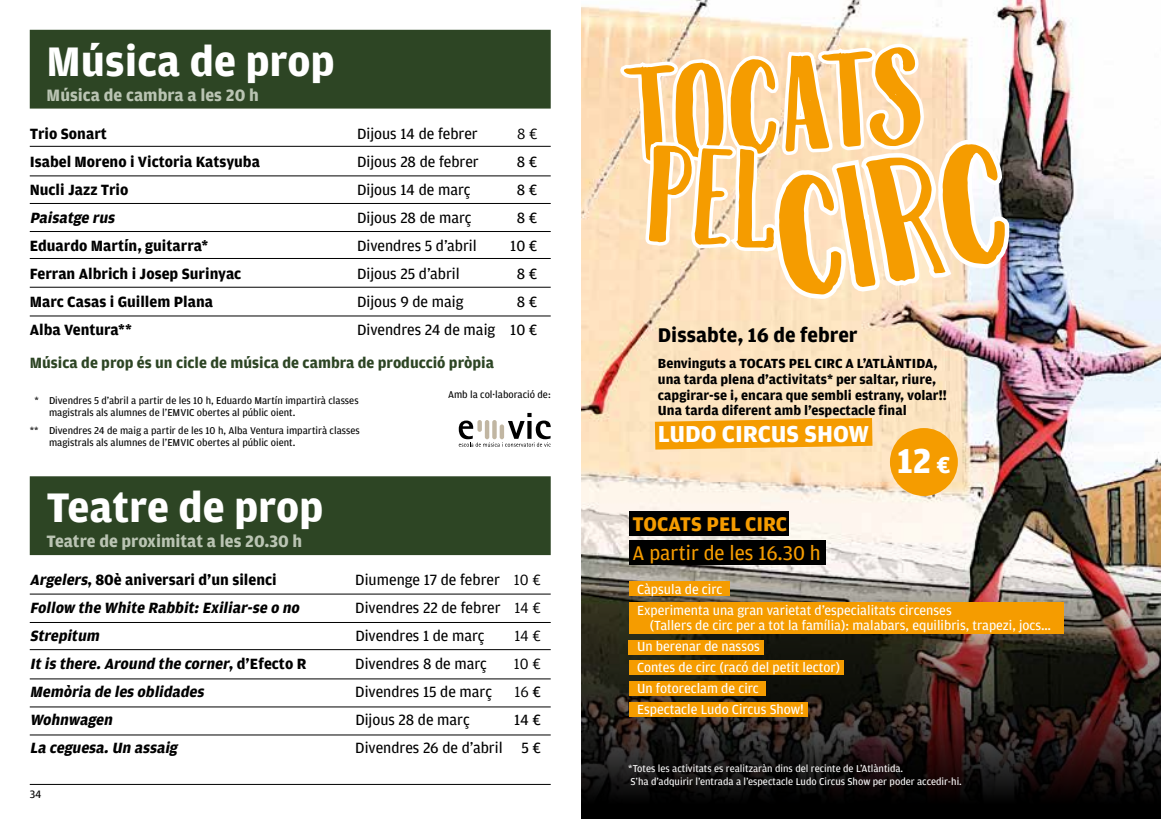
<style>
.page{position:relative;width:1161px;height:819px;background:#fff}
.page>*{position:absolute;margin:0;border:0;box-sizing:border-box;transform-origin:0 0}
.t1{font:157.15px "Caferus Normal";color:#f59c00}
.t2{font:122.5px "Caferus Normal";color:#f59c00}
.t3{font:700 43.75px "Amplitude";color:#fff}
.t4{font:700 36.75px "Amplitude";color:#fff}
.t5{font:700 24.5px "Amplitude";color:#fff}
.t6{font:700 21px "Amplitude";color:#000}
.t7{font:21px "Amplitude";color:#f59c00}
.t8{font:700 21px "Amplitude";color:#f59c00}
.t9{font:700 17.5px "Amplitude";color:#bac4b3}
.t10{font:15.75px "Amplitude";color:#000}
.t11{font:700 15.75px "Amplitude";color:#000}
.t12{font:italic 700 15.75px "Amplitude";color:#000}
.t13{font:700 15.75px "Amplitude";color:#2d4524}
.t14{font:15.75px "Amplitude";color:#000}
.t15{font:14px/21px "Amplitude";color:#fff}
.t16{font:700 14px/15.8px "Amplitude";color:#000}
.t17{font:11.38px "Amplitude";color:#000}
.t18{font:10.5px/12.2px "Amplitude";color:#000}
.t19{font:10.5px/12.2px "Amplitude";color:#fff}
.s1{font-style:italic}
.s2{font-style:inherit}
.s3{font-style:normal}
.s4{font-size:24.5px}
</style>
<div class="page">
<hr style="left:30px;top:784px;width:521px;height:1px;background:#000">
<div style="left:30px;top:476px;width:521px;height:79px;background:#2d4524"></div>
<hr style="left:30px;top:593px;width:521px;height:1px;background:#000">
<hr style="left:30px;top:622px;width:521px;height:1px;background:#000">
<hr style="left:30px;top:649px;width:521px;height:1px;background:#000">
<hr style="left:30px;top:678px;width:521px;height:1px;background:#000">
<hr style="left:30px;top:706px;width:521px;height:1px;background:#000">
<hr style="left:30px;top:734px;width:521px;height:1px;background:#000">
<div style="left:30px;top:30px;width:521px;height:79px;background:#2d4524"></div>
<hr style="left:30px;top:146px;width:521px;height:1px;background:#000">
<hr style="left:30px;top:175px;width:521px;height:1px;background:#000">
<hr style="left:30px;top:203px;width:521px;height:1px;background:#000">
<hr style="left:30px;top:231px;width:521px;height:1px;background:#000">
<hr style="left:30px;top:258px;width:521px;height:1px;background:#000">
<hr style="left:30px;top:287px;width:521px;height:1px;background:#000">
<hr style="left:30px;top:315px;width:521px;height:1px;background:#000">
<svg style="left:459px;top:413px;width:92px;height:34px"></svg>
<div style="left:492px;top:420px;width:5px;height:19px;background:#c1b6a2;border-radius:2px"></div>
<hr style="left:485px;top:420px;width:4px;height:19px;background:#c1b6a2;border-radius:2px">
<hr style="left:500px;top:424px;width:4px;height:15px;background:#c1b6a2;border-radius:2px">
<div style="left:477px;top:420px;width:5px;height:12px;background:#c1b6a2;border-radius:2px"></div>
<img style="left:581px;top:0;width:580px;height:554px">
<img style="left:581px;top:554px;width:580px;height:265px">
<svg style="left:617px;top:0;width:309px;height:614px;background:#ecdbc4"></svg>
<svg style="left:644px;top:0;width:137px;height:700px;background:#ddcbb0"></svg>
<img style="left:770px;top:0;width:242px;height:343px">
<svg style="left:655px;top:418px;width:217px;height:31px;background:#f5a314"></svg>
<div style="left:629px;top:511px;width:160px;height:25px;background:#000"></div>
<div style="left:629px;top:580px;width:101px;height:15px;background:#f59c00"></div>
<div style="left:629px;top:602px;width:435px;height:31px;background:#f59c00"></div>
<div style="left:629px;top:639px;width:135px;height:15px;background:#f59c00"></div>
<div style="left:629px;top:660px;width:215px;height:15px;background:#f59c00"></div>
<div style="left:629px;top:680px;width:136px;height:15px;background:#f59c00"></div>
<div style="left:629px;top:702px;width:178px;height:15px;background:#f59c00"></div>
<div style="left:629px;top:540px;width:196px;height:24px;background:#000"></div>
<div style="left:890px;top:428px;width:68px;height:68px;background:#f59c00;border-radius:50%"></div>
<svg style="left:624px;top:47px;width:381px;height:247px"></svg>
<h3 class="t3" style="left:47px;top:37px;width:290px">Música de prop</h3>
<p class="t9" style="left:47px;top:85px;width:214px">Música de cambra a les 20 h</p>
<p class="t11" style="left:30px;top:125px;width:79px">Trio Sonart</p>
<p class="t10" style="left:357px;top:125px;width:122px">Dijous 14 de febrer</p>
<p class="t14" style="left:517px;top:125px;width:22px">8 €</p>
<p class="t11" style="left:30px;top:153px;width:232px">Isabel Moreno i Victoria Katsyuba</p>
<p class="t10" style="left:357px;top:153px;width:123px">Dijous 28 de febrer</p>
<p class="t10" style="left:517px;top:153px;width:22px">8 €</p>
<p class="t11" style="left:30px;top:181px;width:100px">Nucli Jazz Trio</p>
<p class="t10" style="left:357px;top:181px;width:115px">Dijous 14 de març</p>
<p class="t10" style="left:517px;top:181px;width:22px">8 €</p>
<p class="t12" style="left:30px;top:209px;width:89px">Paisatge rus</p>
<p class="t10" style="left:357px;top:209px;width:116px">Dijous 28 de març</p>
<p class="t10" style="left:517px;top:209px;width:22px">8 €</p>
<p class="t11" style="left:30px;top:237px;width:180px">Eduardo Martín, guitarra*</p>
<p class="t10" style="left:357px;top:237px;width:121px">Divendres 5 d’abril</p>
<p class="t10" style="left:510px;top:237px;width:29px">10 €</p>
<p class="t11" style="left:30px;top:265px;width:213px">Ferran Albrich i Josep Surinyac</p>
<p class="t10" style="left:357px;top:265px;width:104px">Dijous 25 d’abril</p>
<p class="t10" style="left:517px;top:265px;width:22px">8 €</p>
<p class="t11" style="left:30px;top:293px;width:185px">Marc Casas i Guillem Plana</p>
<p class="t10" style="left:357px;top:293px;width:108px">Dijous 9 de maig</p>
<p class="t10" style="left:517px;top:293px;width:22px">8 €</p>
<p class="t11" style="left:30px;top:321px;width:104px">Alba Ventura**</p>
<p class="t10" style="left:357px;top:321px;width:182px">Divendres 24 de maig 10 €</p>
<p class="t13" style="left:30px;top:353px;width:466px">Música de prop és un cicle de música de cambra de producció pròpia</p>
<p class="t18" style="left:448px;top:388px;width:104px">Amb la col·laboració de:</p>
<p class="t18" style="left:49px;top:394px;width:311px;text-indent:-14px">* Divendres 5 d’abril a partir de les 10 h, Eduardo Martín impartirà classes magistrals als alumnes de l’EMVIC obertes al públic oient.</p>
<p class="t18" style="left:49px;top:424px;width:312px;text-indent:-19px">** Divendres 24 de maig a partir de les 10 h, Alba Ventura impartirà classes magistrals als alumnes de l’EMVIC obertes al públic oient.</p>
<h3 class="t3" style="left:47px;top:483px;width:278px">Teatre de prop</h3>
<p class="t9" style="left:47px;top:531px;width:257px">Teatre de proximitat a les 20.30 h</p>
<p class="t11" style="left:30px;top:571px;width:248px"><span class="s1">Argelers</span>, 80è aniversari d’un silenci</p>
<p class="t10" style="left:355px;top:571px;width:187px">Diumenge 17 de febrer <span class="s2">10 €</span></p>
<p class="t12" style="left:30px;top:599px;width:274px">Follow the White Rabbit:Exiliar-se o no</p>
<p class="t10" style="left:355px;top:599px;width:187px">Divendres 22 de febrer <span class="s2">14 €</span></p>
<p class="t12" style="left:30px;top:627px;width:74px">Strepitum</p>
<p class="t10" style="left:355px;top:627px;width:131px">Divendres 1 de març</p>
<p class="t14" style="left:514px;top:627px;width:28px">14 €</p>
<p class="t12" style="left:30px;top:655px;width:278px">It is there.Around the corner<span class="s3">, d ’ E f e c t o R</span></p>
<p class="t10" style="left:355px;top:655px;width:133px">Divendres 8 de març</p>
<p class="t14" style="left:514px;top:655px;width:28px">10 €</p>
<p class="t12" style="left:30px;top:683px;width:179px">Memòria de les oblidades</p>
<p class="t10" style="left:355px;top:683px;width:138px">Divendres 15 de març</p>
<p class="t14" style="left:514px;top:683px;width:28px">16 <span class="s2">€</span></p>
<p class="t12" style="left:30px;top:711px;width:87px">Wohnwagen</p>
<p class="t10" style="left:355px;top:711px;width:116px">Dijous 28 de març</p>
<p class="t10" style="left:514px;top:711px;width:28px">14 €</p>
<p class="t12" style="left:30px;top:739px;width:152px">La ceguesa.Un assaig</p>
<p class="t10" style="left:355px;top:739px;width:187px">Divendres 26 de d’abril 5 €</p>
<p class="t17" style="left:30px;top:788px;width:13px">34</p>
<h2 class="t2" style="left:618px;top:38px;width:300px;rotate:-4deg">TOCATS</h2>
<h1 class="t1" style="left:756px;top:144px;width:235px;rotate:-11deg">CIRC</h1>
<h3 class="t6" style="left:658px;top:323px;width:201px">Dissabte, 16 de febrer</h3>
<p class="t16" style="left:658px;top:356px;width:290px">Benvinguts a TOCATS PEL CIRC A L’ATLÀNTIDA, una tarda plena d’activitats* per saltar, riure, capgirar-se i, encara que sembli estrany, volar!!<br>Una tarda diferent amb l’espectacle final</p>
<h3 class="t5" style="left:658px;top:420px;width:213px">LUDO CIRCUS SHOW</h3>
<h3 class="t8" style="left:632px;top:513px;width:156px">TOCATS PEL CIRC</h3>
<h3 class="t7" style="left:632px;top:541px;width:190px">A partir de les 16.30 h</h3>
<h3 class="t4" style="left:897px;top:440px;width:55px">12 <span class="s4">€</span></h3>
<p class="t15" style="left:637px;top:578px;width:316px">Càpsula de circ<br>Experimenta una gran varietat d’especialitats circenses</p>
<p class="t15" style="left:637px;top:615px;width:416px;text-indent:13px">(Tallers de circ per a tot la família): malabars, equilibris, trapezi, jocs… Un berenar de nassos<br>Contes de circ (racó del petit lector)<br>Un fotoreclam de circ<br>Espectacle Ludo Circus Show!</p>
<p class="t19" style="left:628px;top:762px;width:335px">*Totes les activitats es realitzaràn dins del recinte de L’Atlàntida.<br>S’ha d’adquirir l’entrada a l’espectacle Ludo Circus Show per poder accedir-hi.</p>
</div>
